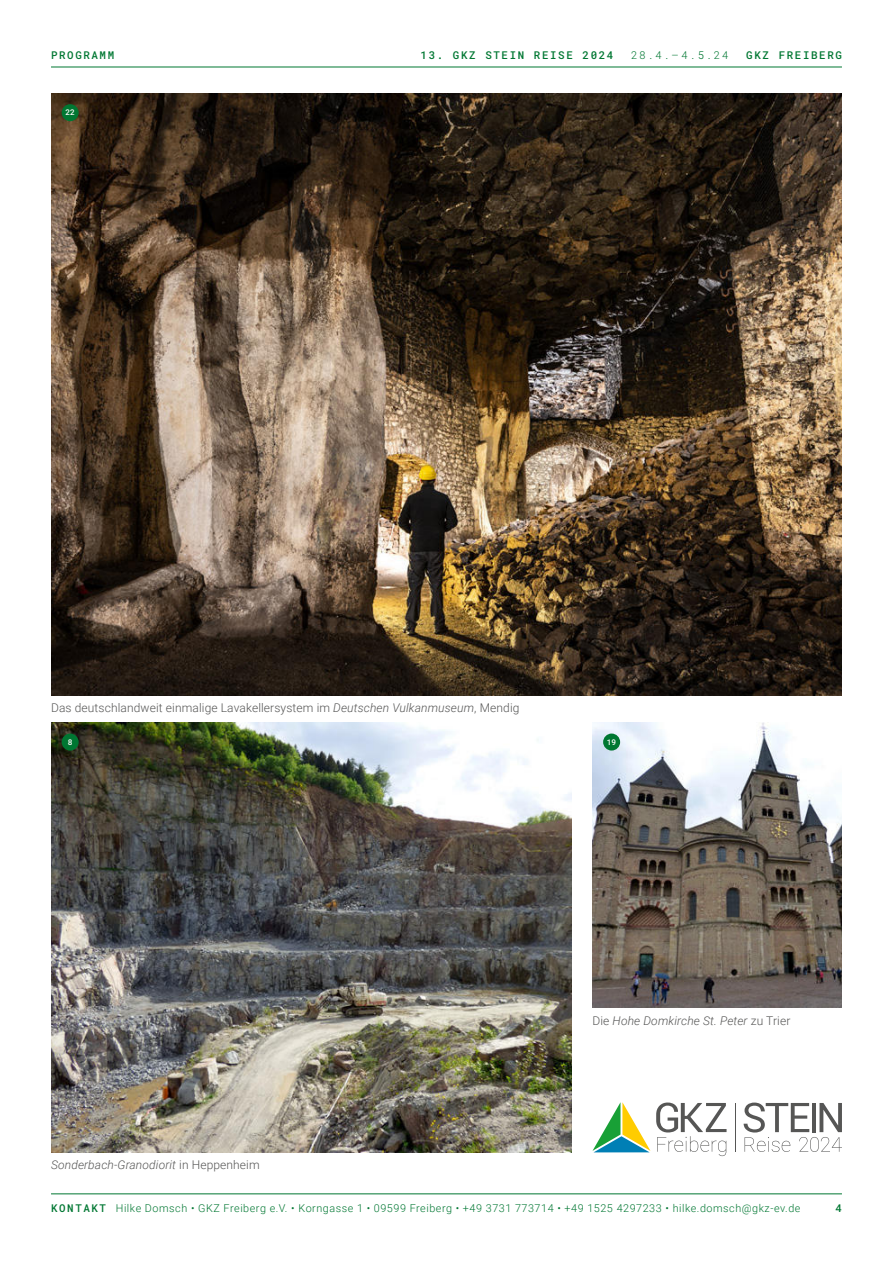
<style>
.page{position:relative;width:893px;height:1263px;background:#fff}
.page>*{position:absolute;margin:0;border:0;box-sizing:border-box;transform-origin:0 0}
.t1{font:300 12px "Roboto";letter-spacing:.01em;color:#565655}
.t2{font:italic 300 12px "Roboto";letter-spacing:.01em;color:#565655}
.t3{font:300 10.8px "Roboto";letter-spacing:.05em;color:#007732}
.t4{font:10.8px "Roboto Mono";letter-spacing:.15em;color:#007732}
.t5{font:7.8px "Roboto Mono";color:#fff}
.s1{font-style:italic}
.s2{font-style:normal}
.s3{font-family:"Roboto Mono";font-weight:400}
</style>
<div class="page">
<hr style="left:51px;top:1193px;width:791px;height:1px;background:#007732">
<hr style="left:51px;top:67px;width:791px;height:1px;background:#007732">
<img style="left:592px;top:723px;width:250px;height:285px">
<img style="left:51px;top:723px;width:520px;height:429px">
<img style="left:51px;top:94px;width:791px;height:601px">
<div style="left:62px;top:104px;width:17px;height:17px;background:#007732;border-radius:50%"></div>
<div style="left:62px;top:733px;width:17px;height:17px;background:#007732;border-radius:50%"></div>
<div style="left:603px;top:733px;width:17px;height:17px;background:#007732;border-radius:50%"></div>
<svg style="left:656px;top:1102px;width:70px;height:54px"></svg>
<svg style="left:592px;top:1102px;width:58px;height:50px"></svg>
<hr style="left:735px;top:1103px;width:1px;height:49px;background:#565655">
<svg style="left:744px;top:1102px;width:98px;height:50px"></svg>
<p class="t4" style="left:51px;top:49px;width:65px">PROGRAMM</p>
<p class="t5" style="left:66px;top:108px;width:11px">22</p>
<p class="t4" style="left:421px;top:49px;width:194px">13. GKZ STEIN REISE 2024</p>
<p class="t4" style="left:631px;top:49px;width:99px">28.4.– 4.5.24</p>
<p class="t4" style="left:746px;top:49px;width:97px">GKZ FREIBERG</p>
<p class="t1" style="left:51px;top:703px;width:470px">Das deutschlandweit einmalige Lavakellersystem im <span class="s1">Deutschen Vulkanmuseum</span>, Mendig</p>
<p class="t5" style="left:68px;top:737px;width:6px">8</p>
<p class="t5" style="left:607px;top:737px;width:11px">19</p>
<p class="t2" style="left:592px;top:1015px;width:199px"><span class="s2">Die</span> Hohe Domkirche St. Peter <span class="s2">zu Trier</span></p>
<p class="t2" style="left:51px;top:1160px;width:210px">Sonderbach-Granodiorit <span class="s2">in Heppenheim</span></p>
<p class="t3" style="left:51px;top:1204px;width:751px"><span class="s3">KONTAKT</span> Hilke Domsch • GKZ Freiberg e.V. • Korngasse 1 • 09599 Freiberg • +49 3731 773714 • +49 1525 4297233 • hilke.domsch@gkz-ev.de</p>
<p class="t4" style="left:835px;top:1202px;width:8px">4</p>
</div>
